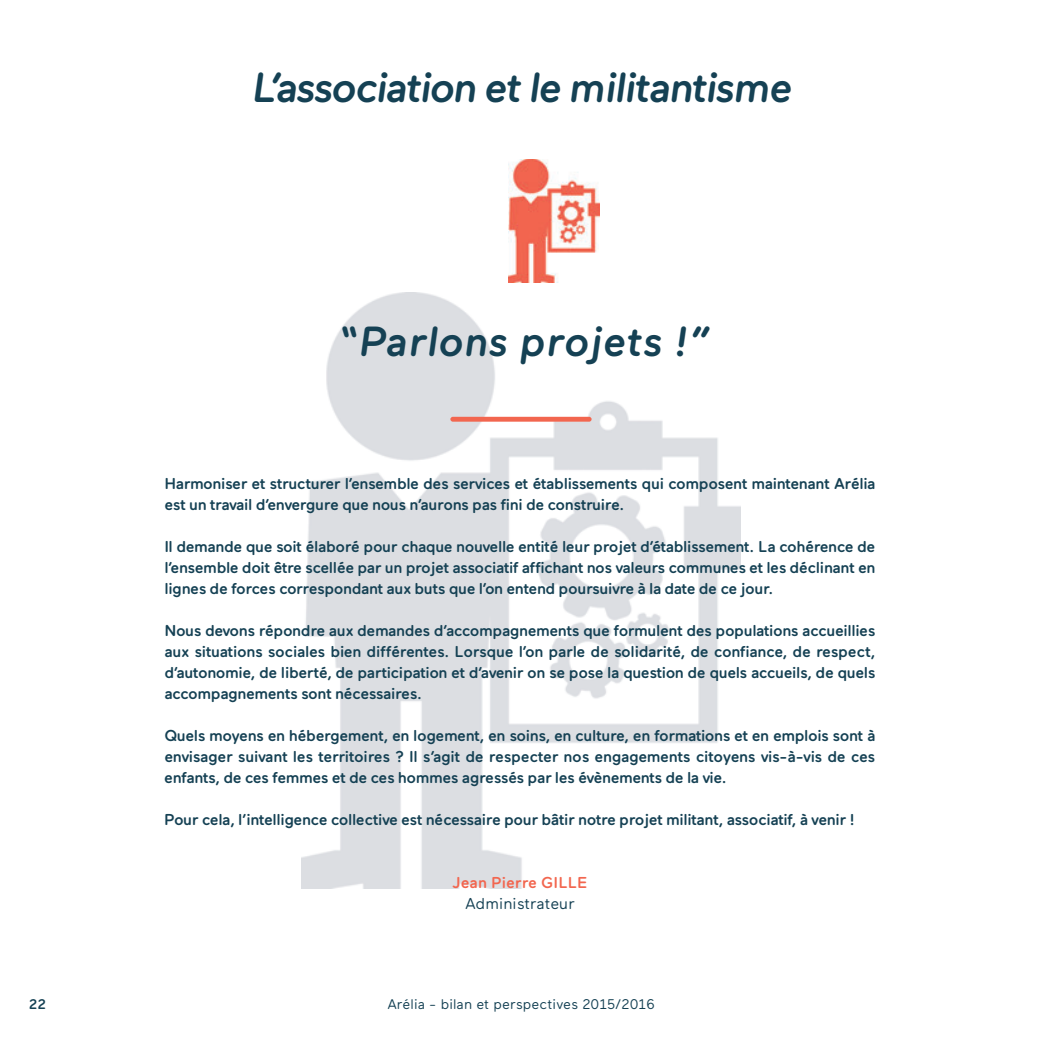
<style>
.page{position:relative;width:1042px;height:1042px;background:#fff}
.page>*{position:absolute;margin:0;border:0;box-sizing:border-box;transform-origin:0 0}
.t1{font:italic 500 42px "Maax Rounded";letter-spacing:-.05em;color:#154154}
.t2{font:italic 500 42px "Maax Rounded";color:#154154}
.t3{font:500 15.75px/21px "Maax Rounded";letter-spacing:-.03em;color:#154154;text-align:justify}
.t4{font:500 15.75px "Maax Rounded";color:#f2664f}
.t5{font:15.75px "Maax Rounded";color:#154154}
.t6{font:14px "Maax Rounded";color:#154154}
.t7{font:500 14px "Maax Rounded";color:#154154}
</style>
<div class="page">
<img style="left:302px;top:292px;width:438px;height:596px">
<div style="left:450px;top:417px;width:141px;height:5px;background:#f2664f;border-radius:2px"></div>
<img style="left:509px;top:159px;width:91px;height:124px">
<h1 class="t1" style="left:252px;top:73px;width:542px">L’association et le militantisme</h1>
<h1 class="t2" style="left:338px;top:326px;width:373px">“Parlons projets !”</h1>
<p class="t3" style="left:164px;top:474px;width:712px">Harmoniser et structurer l’ensemble des services et établissements qui composent maintenant Arélia est un travail d’envergure que nous n’aurons pas fini de construire.</p>
<p class="t3" style="left:164px;top:537px;width:712px">Il demande que soit élaboré pour chaque nouvelle entité leur projet d’établissement. La cohérence de l’ensemble doit être scellée par un projet associatif affichant nos valeurs communes et les déclinant en lignes de forces correspondant aux buts que l’on entend poursuivre à la date de ce jour.</p>
<p class="t3" style="left:164px;top:621px;width:712px">Nous devons répondre aux demandes d’accompagnements que formulent des populations accueillies aux situations sociales bien différentes. Lorsque l’on parle de solidarité, de confiance, de respect, d’autonomie, de liberté, de participation et d’avenir on se pose la question de quels accueils, de quels accompagnements sont nécessaires.</p>
<p class="t3" style="left:164px;top:726px;width:712px">Quels moyens en hébergement, en logement, en soins, en culture, en formations et en emplois sont à envisager suivant les territoires ? Il s’agit de respecter nos engagements citoyens vis-à-vis de ces enfants, de ces femmes et de ces hommes agressés par les évènements de la vie.</p>
<p class="t3" style="left:164px;top:810px;width:692px">Pour cela, l’intelligence collective est nécessaire pour bâtir notre projet militant, associatif, à venir !</p>
<p class="t4" style="left:452px;top:876px;width:137px">Jean Pierre GILLE</p>
<p class="t5" style="left:465px;top:897px;width:111px">Administrateur</p>
<p class="t7" style="left:29px;top:998px;width:19px">22</p>
<p class="t6" style="left:387px;top:998px;width:269px">Arélia - bilan et perspectives 2015/2016</p>
</div>
